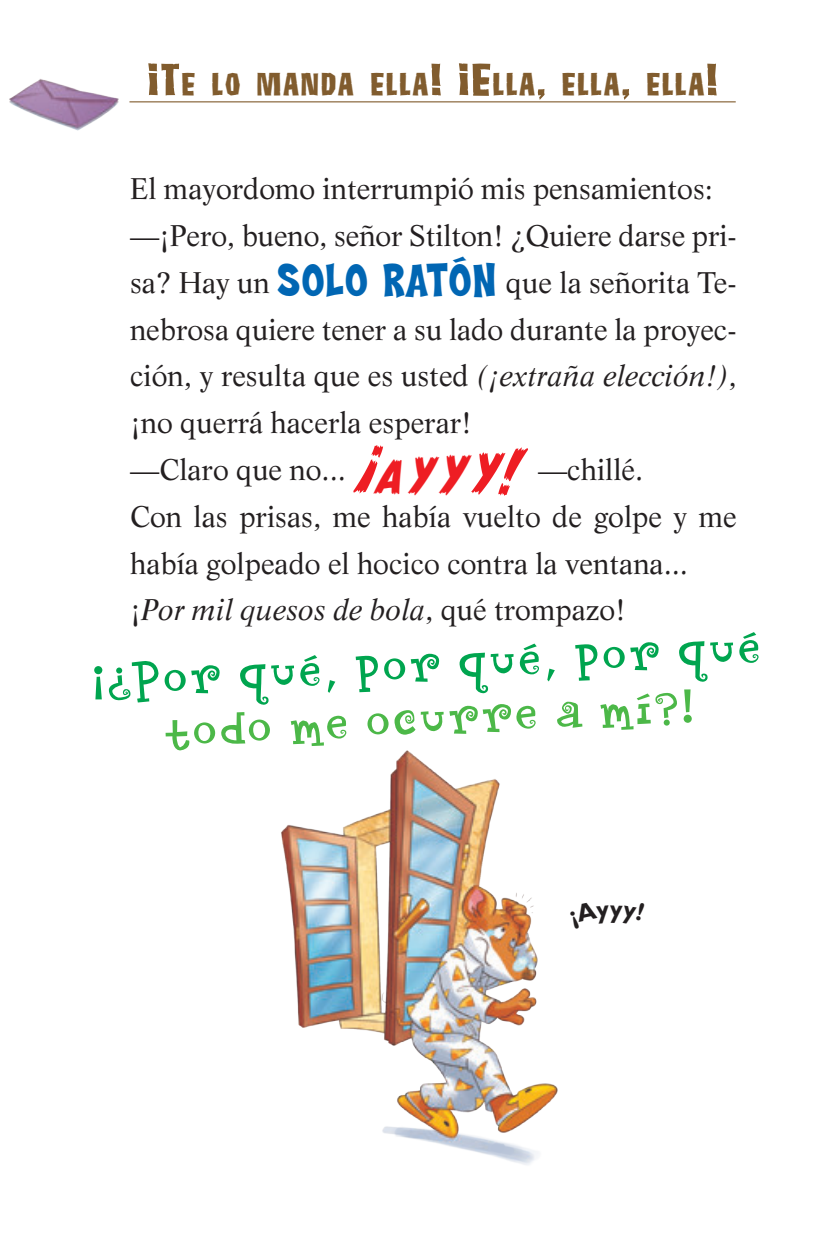
<style>
.page{position:relative;width:832px;height:1233px;background:#fff}
.page>*{position:absolute;margin:0;border:0;box-sizing:border-box;transform-origin:0 0}
.t1{font:63px "Circus Dog";color:#00a54f}
.t2{font:63px "Circus Dog";color:#4cb848}
.t3{font:31.5px "Tiki Island";letter-spacing:.05em;color:#815c2e;scale:1.15 1}
.t4{font:29.25px/46.8px "Life";color:#231f20}
.s1{font-size:45px}
.s2{font-family:"Coop";font-weight:800;font-size:47.25px;color:#0166b3}
.s3{font-style:italic}
.s4{font-family:"CC Monster Mash";font-size:42.75px;color:#ee1d23}
.s5{font-family:"CC Monster Mash";font-size:47.25px;color:#ee1d23}
.s6{font-family:"CC Monster Mash";font-size:49.5px;color:#ee1d23}
.s7{font-family:"CC Monster Mash";font-size:51.75px;color:#ee1d23}
.s8{font-family:"CC Monster Mash";font-size:54px;color:#ee1d23}
</style>
<div class="page">
<img style="left:281px;top:750px;width:277px;height:415px">
<svg style="left:353px;top:445px;width:30px;height:48px"></svg>
<hr style="left:129px;top:101px;width:606px;height:1px;background:#815c2e">
<img style="left:9px;top:79px;width:110px;height:52px">
<p class="t3" style="left:148px;top:65px;width:496px"><span class="s1">¡T</span>E LO MANDA ELLA<span class="s1">! ¡E</span>LLA<span class="s1">,</span> ELLA<span class="s1">,</span> ELLA<span class="s1">!</span></p>
<p class="t4" style="left:130px;top:165px;width:607px">El mayordomo interrumpió mis pensamientos: —¡Pero, bueno, señor Stilton! ¿Quiere darse pri&shy;sa? Hay un <span class="s2">SOLO RATÓN</span> que la señorita Te&shy;nebrosa quiere tener a su lado durante la proyec&shy;ción, y resulta que es usted <span class="s3">(¡extraña elección!)</span>, ¡no querrá hacerla esperar!<br>—Claro que no... <span class="s4">A</span> <span class="s5">Y</span> <span class="s6">Y</span> <span class="s7">Y</span><span class="s8">!</span> —chillé.<br>Con las prisas, me había vuelto de golpe y me había golpeado el hocico contra la ventana... ¡<span class="s3">Por mil quesos de bola</span>, qué trompazo!</p>
<h1 class="t1" style="left:93px;top:658px;width:667px;rotate:-3deg">¡¿Por qué, por qué, por qué</h1>
<h1 class="t2" style="left:165px;top:708px;width:528px;rotate:-3deg">todo me ocurre a mÍ?!</h1>
</div>
